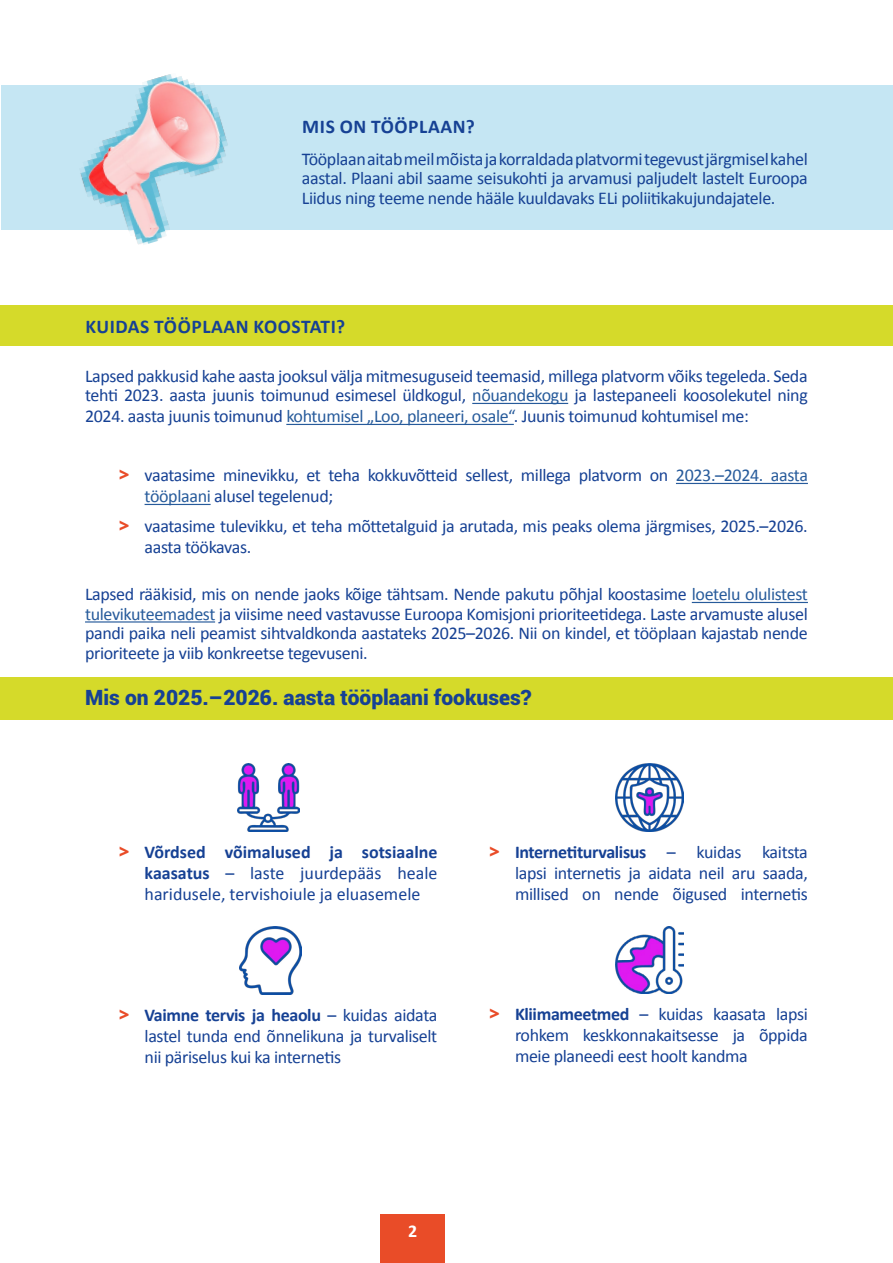
<style>
.page{position:relative;width:893px;height:1263px;background:#fff}
.page>*{position:absolute;margin:0;border:0;box-sizing:border-box;transform-origin:0 0}
.New_T2_Left{font:900 21px "Roboto";color:#164194}
.New_T2_Left-2{font:700 19.5px "Calibri";letter-spacing:.03em;color:#164194}
.body{font:18px/21px "Calibri";letter-spacing:-.02em;color:#164194;text-align:justify}
.t1{font:700 18px "Calibri";color:#fff}
.s1{color:#275b9b}
.s2{font-family:"Open Sans";font-weight:800;color:#e94c28}
.s3{font-weight:700}
</style>
<div class="page">
<div style="left:380px;top:1214px;width:65px;height:49px;background:#e94c28"></div>
<div style="left:2px;top:85px;width:891px;height:145px;background:#c5e6f3"></div>
<div style="left:0;top:305px;width:893px;height:41px;background:#d5da2a"></div>
<hr style="left:472px;top:403px;width:96px;height:1px;background:#275b9b">
<hr style="left:286px;top:424px;width:228px;height:1px;background:#275b9b">
<hr style="left:676px;top:483px;width:132px;height:1px;background:#275b9b">
<hr style="left:145px;top:504px;width:66px;height:1px;background:#275b9b">
<hr style="left:692px;top:602px;width:116px;height:1px;background:#275b9b">
<hr style="left:85px;top:621px;width:130px;height:1px;background:#275b9b">
<div style="left:0;top:677px;width:893px;height:42px;background:#d5da2a"></div>
<img style="left:240px;top:926px;width:62px;height:68px">
<img style="left:616px;top:927px;width:67px;height:67px">
<img style="left:238px;top:764px;width:62px;height:67px">
<img style="left:616px;top:764px;width:67px;height:67px">
<img style="left:80px;top:74px;width:148px;height:171px">
<p class="New_T2_Left-2" style="left:302px;top:112px;width:174px">MIS ON TÖÖPLAAN?</p>
<p class="body" style="left:302px;top:148px;width:507px;line-height:19.5px">Tööplaan aitab meil mõista ja korraldada platvormi tegevust järgmisel kahel aastal. Plaani abil saame seisukohti ja arvamusi paljudelt lastelt Euroopa Liidus ning teeme nende hääle kuuldavaks ELi poliitikakujundajatele.</p>
<p class="New_T2_Left-2" style="left:85px;top:312px;width:261px">KUIDAS TÖÖPLAAN KOOSTATI?</p>
<p class="body" style="left:85px;top:365px;width:724px;line-height:20.2px">Lapsed pakkusid kahe aasta jooksul välja mitmesuguseid teemasid, millega platvorm võiks tegeleda. Seda tehti 2023. aasta juunis toimunud esimesel üldkogul, <span class="s1">nõuandekogu</span> ja lastepaneeli koosolekutel ning 2024. aasta juunis toimunud <span class="s1">kohtumisel „Loo, planeeri, osale“</span>. Juunis toimunud kohtumisel me:</p>
<p class="body" style="left:145px;top:464px;width:665px;text-indent:-26px"><span class="s2">&gt;</span> vaatasime minevikku, et teha kokkuvõtteid sellest, millega platvorm on <span class="s1">2023.–2024. aasta tööplaani</span> alusel tegelenud;</p>
<p class="body" style="left:145px;top:515px;width:665px;text-indent:-26px"><span class="s2">&gt;</span> vaatasime tulevikku, et teha mõttetalguid ja arutada, mis peaks olema järgmises, 2025.–2026. aasta töökavas.</p>
<p class="body" style="left:85px;top:584px;width:724px;line-height:19.5px">Lapsed rääkisid, mis on nende jaoks kõige tähtsam. Nende pakutu põhjal koostasime <span class="s1">loetelu olulistest tulevikuteemadest</span> ja viisime need vastavusse Euroopa Komisjoni prioriteetidega. Laste arvamuste alusel pandi paika neli peamist sihtvaldkonda aastateks 2025–2026. Nii on kindel, et tööplaan kajastab nende prioriteete ja viib konkreetse tegevuseni.</p>
<p class="New_T2_Left" style="left:85px;top:683px;width:448px">Mis on 2025.–2026. aasta tööplaani fookuses?</p>
<p class="body" style="left:145px;top:840px;width:294px;text-indent:-26px"><span class="s2">&gt;</span> <span class="s3">Võrdsed võimalused ja sotsiaalne kaasatus</span> – laste juurdepääs heale haridusele, tervishoiule ja eluasemele</p>
<p class="body" style="left:145px;top:1003px;width:294px;text-indent:-26px"><span class="s2">&gt;</span> <span class="s3">Vaimne tervis ja heaolu</span> – kuidas aidata lastel tunda end õnnelikuna ja turvaliselt nii päriselus kui ka internetis</p>
<p class="body" style="left:515px;top:840px;width:294px;text-indent:-26px"><span class="s2">&gt;</span> <span class="s3">Internetiturvalisus</span> – kuidas kaitsta lapsi internetis ja aidata neil aru saada, millised on nende õigused internetis</p>
<p class="body" style="left:515px;top:1003px;width:294px;text-indent:-26px"><span class="s2">&gt;</span> <span class="s3">Kliimameetmed</span> – kuidas kaasata lapsi rohkem keskkonnakaitsesse ja õppida meie planeedi eest hoolt kandma</p>
<p class="t1" style="left:408px;top:1218px;width:11px">2</p>
</div>
